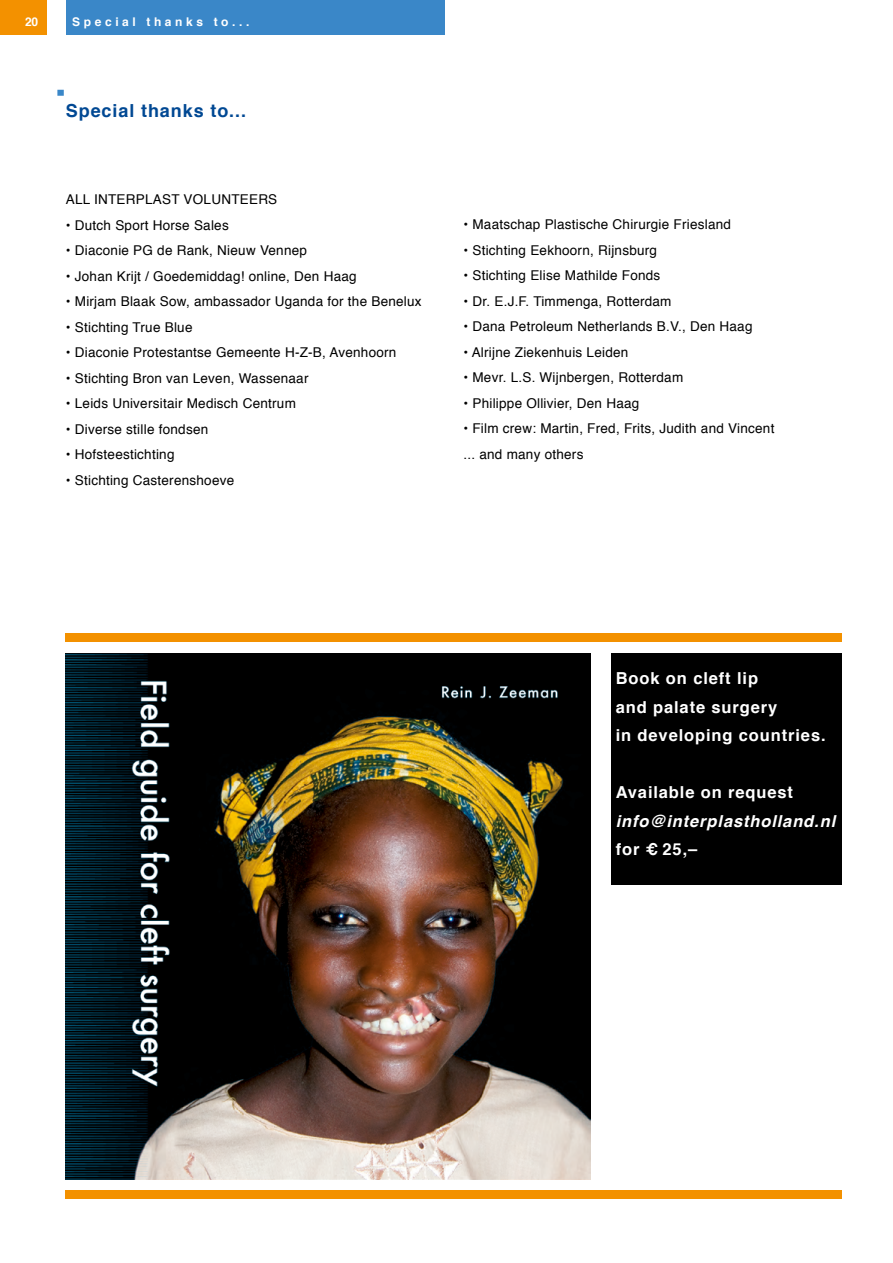
<style>
.page{position:relative;width:893px;height:1263px;background:#fff}
.page>*{position:absolute;margin:0;border:0;box-sizing:border-box;transform-origin:0 0}
.t1{font:700 18px "Helvetica";letter-spacing:.05em;color:#004893}
.t2{font:700 16.5px/28.5px "Helvetica";letter-spacing:.055em;color:#fff}
.t3{font:italic 700 16.5px "Helvetica";letter-spacing:.055em;color:#fff}
.t4{font:13.5px/25.5px "Helvetica";letter-spacing:.02em;color:#000}
.t5{font:700 12px "Helvetica";letter-spacing:.3em;color:#fff}
</style>
<div class="page">
<img style="left:66px;top:654px;width:525px;height:525px">
<div style="left:611px;top:654px;width:231px;height:231px;background:#000"></div>
<div style="left:66px;top:633px;width:776px;height:8px;background:#f39100"></div>
<div style="left:66px;top:1190px;width:776px;height:8px;background:#f39100"></div>
<div style="left:57px;top:90px;width:7px;height:6px;background:#3a87c8"></div>
<div style="left:0;top:0;width:47px;height:34px;background:#f39100"></div>
<div style="left:66px;top:0;width:378px;height:34px;background:#3a87c8"></div>
<p class="t5" style="left:25px;top:12px;width:15px">20</p>
<p class="t5" style="left:72px;top:12px;width:179px">Special thanks to...</p>
<h1 class="t1" style="left:66px;top:96px;width:182px">Special thanks to...</h1>
<p class="t4" style="left:66px;top:187px;width:213px">ALL INTERPLAST VOLUNTEERS</p>
<p class="t4" style="left:66px;top:212px;width:164px">• Dutch Sport Horse Sales</p>
<p class="t4" style="left:66px;top:238px;width:243px">• Diaconie PG de Rank, Nieuw Vennep</p>
<p class="t4" style="left:66px;top:263px;width:292px">• Johan Krijt / Goedemiddag! online, Den Haag</p>
<p class="t4" style="left:66px;top:289px;width:357px">• Mirjam Blaak Sow, ambassador Uganda for the Benelux</p>
<p class="t4" style="left:66px;top:314px;width:128px">• Stichting True Blue</p>
<p class="t4" style="left:66px;top:340px;width:332px">• Diaconie Protestantse Gemeente H-Z-B, Avenhoorn</p>
<p class="t4" style="left:66px;top:365px;width:244px">• Stichting Bron van Leven, Wassenaar</p>
<p class="t4" style="left:66px;top:391px;width:232px">• Leids Universitair Medisch Centrum</p>
<p class="t4" style="left:66px;top:416px;width:144px">• Diverse stille fondsen</p>
<p class="t4" style="left:66px;top:442px;width:110px">• Hofsteestichting</p>
<p class="t4" style="left:66px;top:467px;width:170px">• Stichting Casterenshoeve</p>
<p class="t4" style="left:463px;top:212px;width:269px">• Maatschap Plastische Chirurgie Friesland</p>
<p class="t4" style="left:463px;top:238px;width:195px">• Stichting Eekhoorn, Rijnsburg</p>
<p class="t4" style="left:463px;top:263px;width:198px">• Stichting Elise Mathilde Fonds</p>
<p class="t4" style="left:463px;top:289px;width:210px">• Dr. E.J.F. Timmenga, Rotterdam</p>
<p class="t4" style="left:463px;top:314px;width:291px">• Dana Petroleum Netherlands B.V., Den Haag</p>
<p class="t4" style="left:463px;top:340px;width:166px">• Alrijne Ziekenhuis Leiden</p>
<p class="t4" style="left:463px;top:365px;width:221px">• Mevr. L.S. Wijnbergen, Rotterdam</p>
<p class="t4" style="left:463px;top:391px;width:177px">• Philippe Ollivier, Den Haag</p>
<p class="t4" style="left:463px;top:416px;width:312px">• Film crew: Martin, Fred, Frits, Judith and Vincent ... and many others</p>
<p class="t2" style="left:616px;top:664px;width:211px">Book on cleft lip<br>and palate surgery<br>in developing countries.</p>
<p class="t2" style="left:616px;top:778px;width:179px">Available on request</p>
<p class="t3" style="left:616px;top:807px;width:221px">info@interplastholland.nl</p>
<p class="t2" style="left:616px;top:835px;width:83px">for € 25,–</p>
</div>
